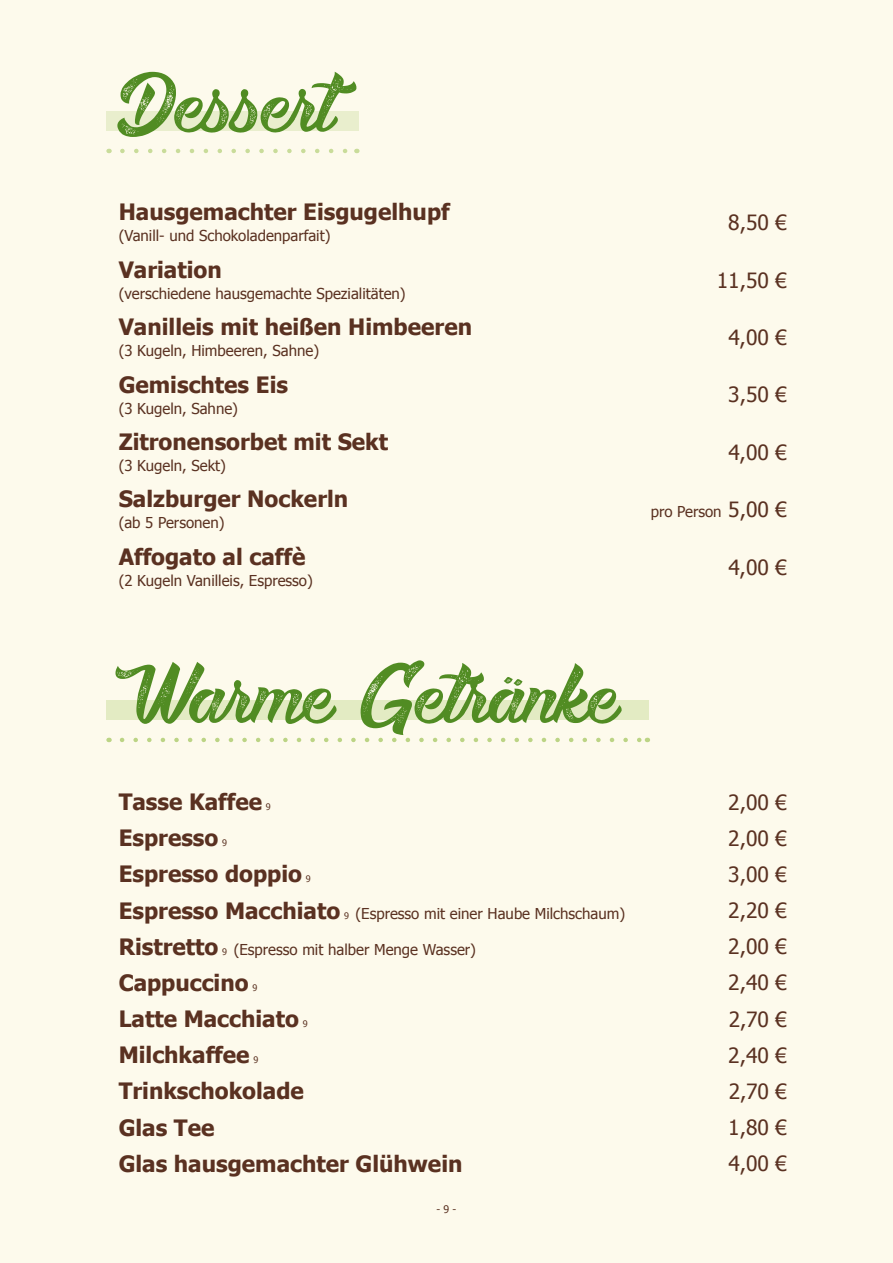
<style>
.page{position:relative;width:893px;height:1263px;background:#fdfaec}
.page>*{position:absolute;margin:0;border:0;box-sizing:border-box;transform-origin:0 0}
.t1{font:112.5px "Boulevard Saint Denis";color:#518c23}
.t2{font:700 22.5px "Tahoma";color:#5a3121}
.t3{font:21px "Tahoma";color:#5a3121}
.t4{font:15px "Tahoma";color:#5a3121}
.t5{font:10.5px "Tahoma";color:#5a3121}
.t6{font:9px "Tahoma";color:#5a3121}
.s1{font-size:21px}
.s2{font-size:9px}
</style>
<div class="page">
<div style="left:106px;top:111px;width:253px;height:19px;background:#e9eecd"></div>
<svg style="left:122px;top:149px;width:226px;height:4px"></svg>
<div style="left:106px;top:700px;width:543px;height:19px;background:#e3ebc3"></div>
<svg style="left:122px;top:738px;width:518px;height:4px"></svg>
<h1 class="t1" style="left:115px;top:53px;width:224px">Dessert</h1>
<p class="t2" style="left:119px;top:196px;width:333px">Hausgemachter Eisgugelhupf</p>
<p class="t4" style="left:119px;top:226px;width:213px">(Vanill- und Schokoladenparfait)</p>
<p class="t2" style="left:119px;top:254px;width:105px">Variation</p>
<p class="t4" style="left:119px;top:283px;width:288px">(verschiedene hausgemachte Spezialitäten)</p>
<p class="t2" style="left:119px;top:311px;width:355px">Vanilleis mit heißen Himbeeren</p>
<p class="t4" style="left:119px;top:341px;width:202px">(3 Kugeln, Himbeeren, Sahne)</p>
<p class="t2" style="left:119px;top:369px;width:171px">Gemischtes Eis</p>
<p class="t4" style="left:119px;top:398px;width:121px">(3 Kugeln, Sahne)</p>
<p class="t2" style="left:119px;top:426px;width:271px">Zitronensorbet mit Sekt</p>
<p class="t4" style="left:119px;top:455px;width:109px">(3 Kugeln, Sekt)</p>
<p class="t2" style="left:119px;top:483px;width:231px">Salzburger Nockerln</p>
<p class="t4" style="left:119px;top:513px;width:107px">(ab 5 Personen)</p>
<p class="t2" style="left:119px;top:541px;width:188px">Affogato al caffè</p>
<p class="t4" style="left:119px;top:570px;width:196px">(2 Kugeln Vanilleis, Espresso)</p>
<h1 class="t1" style="left:115px;top:644px;width:509px">Warme Getränke</h1>
<p class="t3" style="left:728px;top:208px;width:60px">8,50 €</p>
<p class="t3" style="left:717px;top:266px;width:72px">11,50 €</p>
<p class="t3" style="left:728px;top:323px;width:60px">4,00 €</p>
<p class="t3" style="left:728px;top:381px;width:60px">3,50 €</p>
<p class="t3" style="left:728px;top:438px;width:60px">4,00 €</p>
<p class="t4" style="left:651px;top:502px;width:138px">pro Person <span class="s1">5,00 €</span></p>
<p class="t3" style="left:728px;top:553px;width:60px">4,00 €</p>
<p class="t2" style="left:119px;top:786px;width:145px">Tasse Kaffee</p>
<p class="t6" style="left:266px;top:801px;width:6px">9</p>
<p class="t3" style="left:728px;top:788px;width:60px">2,00 €</p>
<p class="t2" style="left:119px;top:822px;width:101px">Espresso</p>
<p class="t6" style="left:222px;top:837px;width:6px">9</p>
<p class="t3" style="left:728px;top:824px;width:60px">2,00 €</p>
<p class="t2" style="left:119px;top:858px;width:185px">Espresso doppio</p>
<p class="t6" style="left:306px;top:873px;width:6px">9</p>
<p class="t3" style="left:728px;top:860px;width:60px">3,00 €</p>
<p class="t2" style="left:119px;top:895px;width:223px">Espresso Macchiato</p>
<p class="t4" style="left:344px;top:903px;width:283px"><span class="s2">9</span> (Espresso mit einer Haube Milchschaum)</p>
<p class="t3" style="left:728px;top:896px;width:60px">2,20 €</p>
<p class="t2" style="left:119px;top:931px;width:101px">Ristretto</p>
<p class="t4" style="left:222px;top:939px;width:255px"><span class="s2">9</span> (Espresso mit halber Menge Wasser)</p>
<p class="t3" style="left:728px;top:932px;width:60px">2,00 €</p>
<p class="t2" style="left:119px;top:967px;width:131px">Cappuccino</p>
<p class="t6" style="left:253px;top:982px;width:6px">9</p>
<p class="t3" style="left:728px;top:969px;width:60px">2,40 €</p>
<p class="t2" style="left:119px;top:1003px;width:182px">Latte Macchiato</p>
<p class="t6" style="left:303px;top:1018px;width:6px">9</p>
<p class="t3" style="left:729px;top:1005px;width:60px">2,70 €</p>
<p class="t2" style="left:119px;top:1039px;width:132px">Milchkaffee</p>
<p class="t6" style="left:253px;top:1054px;width:6px">9</p>
<p class="t3" style="left:728px;top:1041px;width:60px">2,40 €</p>
<p class="t2" style="left:119px;top:1075px;width:187px">Trinkschokolade</p>
<p class="t3" style="left:729px;top:1077px;width:60px">2,70 €</p>
<p class="t2" style="left:119px;top:1111px;width:97px">Glas Tee</p>
<p class="t3" style="left:728px;top:1113px;width:60px">1,80 €</p>
<p class="t2" style="left:119px;top:1148px;width:345px">Glas hausgemachter Glühwein</p>
<p class="t3" style="left:728px;top:1149px;width:60px">4,00 €</p>
<p class="t5" style="left:436px;top:1202px;width:21px">- 9 -</p>
</div>
